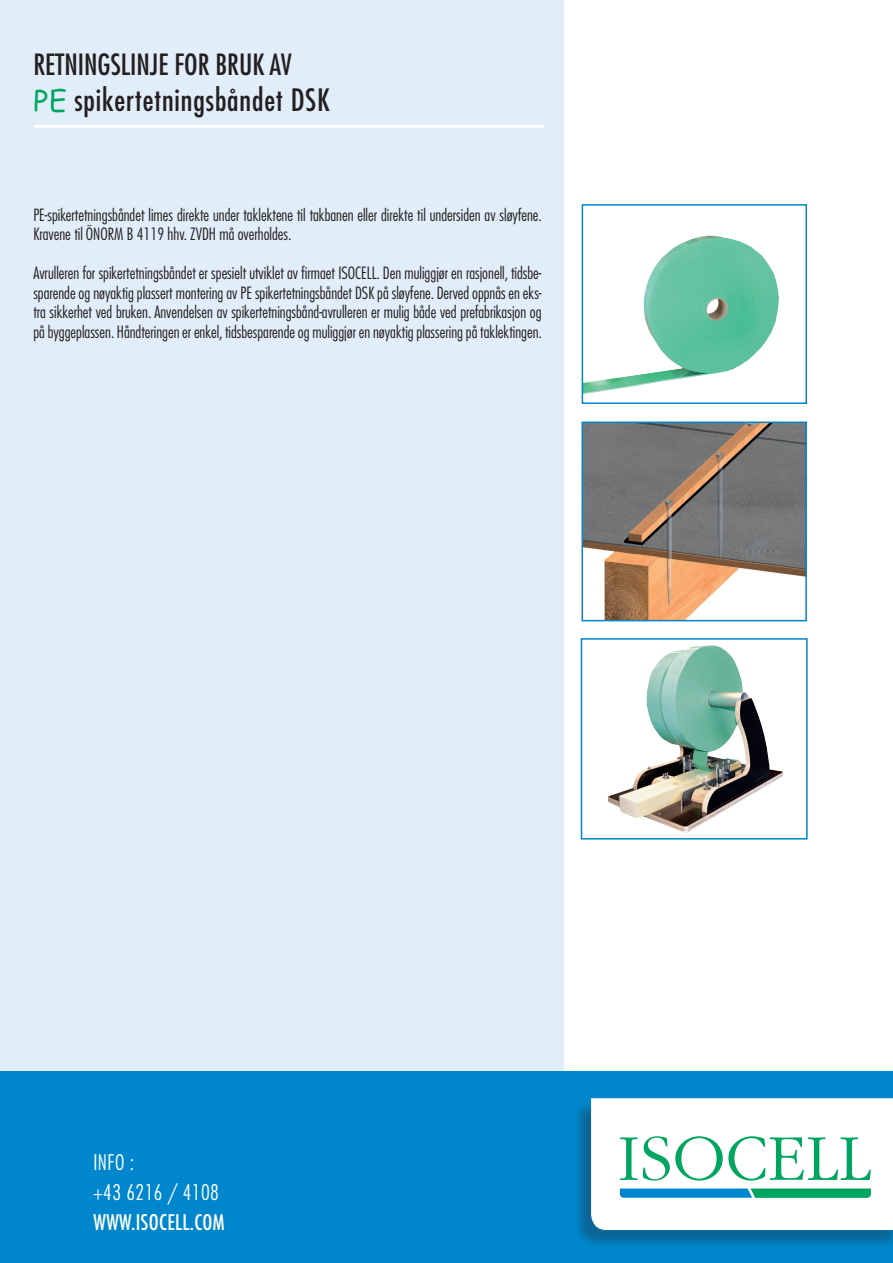
<style>
.page{position:relative;width:893px;height:1263px;background:#fff}
.page>*{position:absolute;margin:0;border:0;box-sizing:border-box;transform-origin:0 0}
.t1{font:500 condensed 30px "Futura LT Pro";letter-spacing:.03em;color:#231f20}
.t2{font:500 condensed 28.5px "Futura LT Pro";color:#231f20}
.t3{font:300 condensed 21px/30px "Futura LT Pro";letter-spacing:.02em;color:#fff}
.t4{font:500 condensed 21px "Futura LT Pro";letter-spacing:.02em;color:#fff}
.t5{font:300 condensed 16.5px/19.5px "Futura LT Pro";color:#231f20}
.s1{font-family:"Comic Sans MS";font-weight:400;font-stretch:normal;font-size:28.5px;color:#00a660}
</style>
<div class="page">
<div style="left:0;top:0;width:563px;height:1073px;background:#e1edf8"></div>
<hr style="left:34px;top:125px;width:510px;height:3px;background:#fff">
<img style="left:585px;top:235px;width:194px;height:159px">
<div style="left:582px;top:204px;width:225px;height:200px;border:2px solid #0086cc"></div>
<img style="left:584px;top:424px;width:220px;height:194px">
<div style="left:581px;top:421px;width:226px;height:200px;border:2px solid #0086cc"></div>
<img style="left:607px;top:645px;width:176px;height:188px">
<div style="left:581px;top:638px;width:227px;height:201px;border:2px solid #0086cc"></div>
<div style="left:0;top:1073px;width:893px;height:190px;background:#0086cc"></div>
<div style="left:573px;top:1101px;width:320px;height:148px;background:#231f20;opacity:.32"></div>
<svg style="left:591px;top:1098px;width:302px;height:132px;background:#def2ee"></svg>
<h2 class="t2" style="left:33px;top:44px;width:260px">RETNINGSLINJE FOR BRUK AV</h2>
<h1 class="t1" style="left:33px;top:79px;width:298px"><span class="s1">PE</span> spikertetningsbåndet DSK</h1>
<p class="t5" style="left:33px;top:205px;width:510px">PE-spikertetningsbåndet limes direkte under taklektene til takbanen eller direkte til undersiden av sløyfene.<br>Kravene til ÖNORM B 4119 hhv. ZVDH må overholdes.</p>
<p class="t5" style="left:33px;top:263px;width:510px;text-align:justify">Avrulleren for spikertetningsbåndet er spesielt utviklet av firmaet ISOCELL. Den muliggjør en rasjonell, tidsbe&shy;sparende og nøyaktig plassert montering av PE spikertetningsbåndet DSK på sløyfene. Derved oppnås en eks&shy;tra sikkerhet ved bruken. Anvendelsen av spikertetningsbånd-avrulleren er mulig både ved prefabrikasjon og på byggeplassen. Håndteringen er enkel, tidsbesparende og muliggjør en nøyaktig plassering på taklektingen.</p>
<p class="t3" style="left:94px;top:1147px;width:127px">INFO :<br>+43 6216 / 4108</p>
<p class="t4" style="left:94px;top:1208px;width:133px">WWW.ISOCELL.COM</p>
<p class="t3" style="left:126px;top:1176px;width:121px">(0) 216 / 4108</p>
</div>
